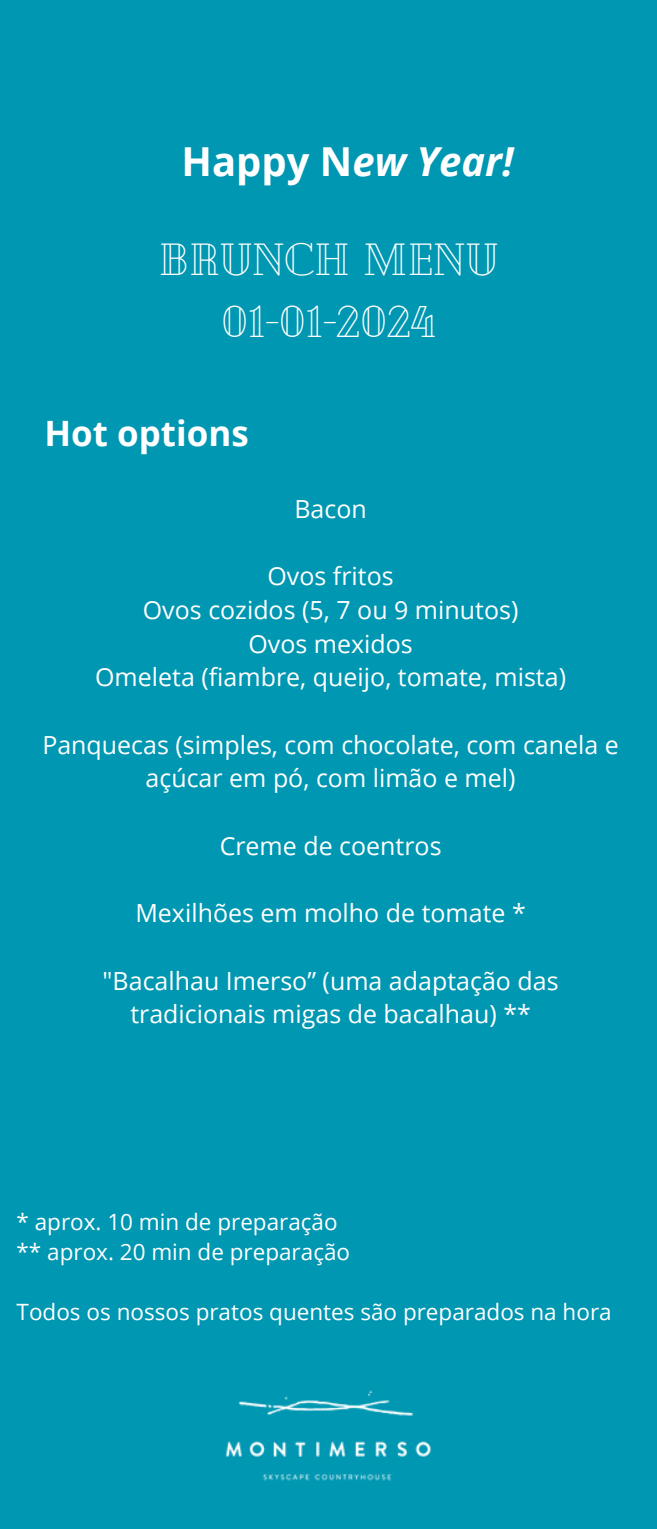
<style>
.page{position:relative;width:657px;height:1530px;background:#fff}
.page>*{position:absolute;margin:0;border:0;box-sizing:border-box;transform-origin:0 0}
.t1{font:45px "Cheque";color:#fff}
.t2{font:italic 700 40px "Open Sans";color:#fff}
.t3{font:700 35px "Open Sans";color:#fff}
.t4{font:25px/33.8px "Open Sans";color:#fff;text-align:center}
.t5{font:22.5px "Open Sans";color:#fff}
.s1{font-style:normal}
</style>
<div class="page">
<div style="left:0;top:0;width:656px;height:1528px;background:#0097b2"></div>
<img style="left:225px;top:1390px;width:206px;height:91px">
<p class="t2" style="left:181px;top:133px;width:333px"><span class="s1">Happy N</span>ew Year!</p>
<p class="t1" style="left:158px;top:230px;width:341px">BRUNCH MENU</p>
<p class="t1" style="left:221px;top:292px;width:216px">01-01-2024</p>
<p class="t3" style="left:44px;top:408px;width:206px">Hot options</p>
<p class="t4" style="left:294px;top:491px;width:74px">Bacon</p>
<p class="t4" style="left:267px;top:559px;width:128px">Ovos fritos</p>
<p class="t4" style="left:143px;top:592px;width:377px">Ovos cozidos (5, 7 ou 9 minutos)</p>
<p class="t4" style="left:248px;top:626px;width:166px">Ovos mexidos</p>
<p class="t4" style="left:95px;top:660px;width:472px">Omeleta (fiambre, queijo, tomate, mista)</p>
<p class="t4" style="left:42px;top:727px;width:577px">Panquecas (simples, com chocolate, com canela e açúcar em pó, com limão e mel)</p>
<p class="t4" style="left:219px;top:828px;width:223px">Creme de coentros</p>
<p class="t4" style="left:135px;top:896px;width:392px">Mexilhões em molho de tomate *</p>
<p class="t4" style="left:103px;top:963px;width:457px">"Bacalhau Imerso” (uma adaptação das tradicionais migas de bacalhau) **</p>
<p class="t5" style="left:17px;top:1206px;width:322px">* aprox. 10 min de preparação</p>
<p class="t5" style="left:17px;top:1236px;width:335px">** aprox. 20 min de preparação</p>
<p class="t5" style="left:17px;top:1296px;width:596px">Todos os nossos pratos quentes são preparados na hora</p>
</div>
